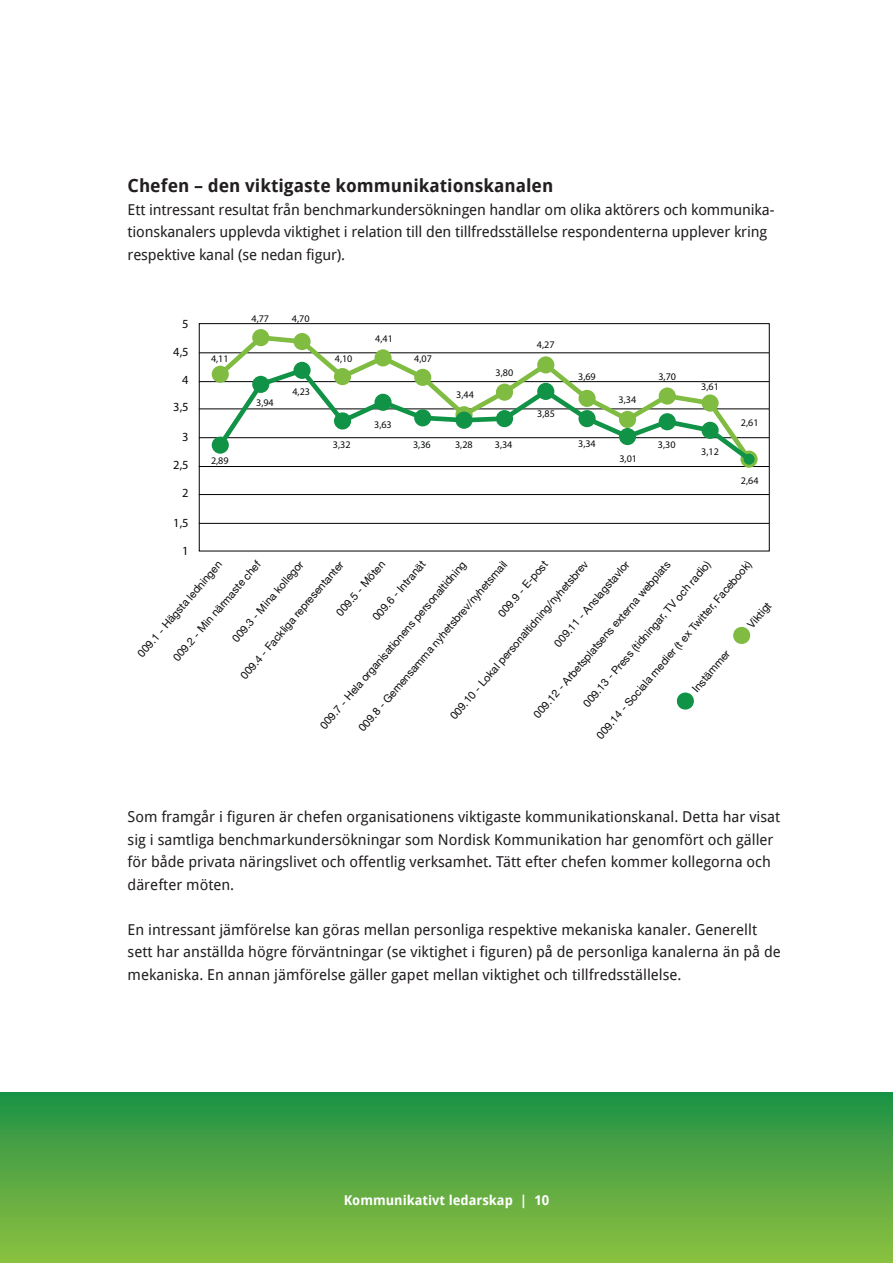
<style>
.page{position:relative;width:893px;height:1263px;background:#fff}
.page>*{position:absolute;margin:0;border:0;box-sizing:border-box;transform-origin:0 0}
.t1{font:700 18px "Droid Sans";color:#231f20}
.t2{font:15px/22.5px "Droid Sans";color:#231f20}
.t3{font:700 13.5px "Droid Sans";color:#fff}
.t4{font:12.45px/26.7px "Myriad Pro";color:#090b0d;text-align:right}
.t5{font:10.95px "Helvetica Neue";color:#090b0d}
.t6{font:10.05px "Myriad Pro";color:#090b0d}
</style>
<div class="page">
<div style="left:0;top:1093px;width:893px;height:170px;background:linear-gradient(to bottom,#209246,#8fc040)"></div>
<div style="left:199px;top:323px;width:571px;height:228px;border:1px solid #000001"></div>
<hr style="left:199px;top:352px;width:570px;height:1px;background:#000001">
<hr style="left:199px;top:381px;width:570px;height:1px;background:#000001">
<hr style="left:199px;top:408px;width:570px;height:1px;background:#000001">
<hr style="left:199px;top:437px;width:570px;height:1px;background:#000001">
<hr style="left:199px;top:466px;width:570px;height:1px;background:#000001">
<hr style="left:199px;top:494px;width:570px;height:1px;background:#000001">
<hr style="left:199px;top:523px;width:570px;height:1px;background:#000001">
<div style="left:212px;top:366px;width:17px;height:17px;background:#80bc41;border-radius:50%"></div>
<div style="left:212px;top:437px;width:17px;height:17px;background:#109346;border-radius:50%"></div>
<svg style="left:676px;top:692px;width:18px;height:18px"></svg>
<svg style="left:733px;top:626px;width:18px;height:18px"></svg>
<div style="left:252px;top:329px;width:17px;height:17px;background:#80bc41;border-radius:50%"></div>
<svg style="left:293px;top:333px;width:18px;height:17px"></svg>
<svg style="left:740px;top:451px;width:18px;height:17px"></svg>
<svg style="left:219px;top:335px;width:532px;height:119px"></svg>
<svg style="left:218px;top:368px;width:532px;height:93px"></svg>
<div style="left:743px;top:454px;width:11px;height:11px;background:#109346;border-radius:50%"></div>
<div style="left:455px;top:412px;width:18px;height:17px;background:#109346;border-radius:50%"></div>
<p class="t1" style="left:128px;top:176px;width:427px">Chefen – den viktigaste kommunikationskanalen</p>
<p class="t2" style="left:128px;top:198px;width:648px">Ett intressant resultat från benchmarkundersökningen handlar om olika aktörers och kommunika&shy;tionskanalers upplevda viktighet i relation till den tillfredsställelse respondenterna upplever kring respektive kanal (se nedan figur).</p>
<p class="t4" style="left:182px;top:310px;width:8px">5</p>
<p class="t4" style="left:173px;top:338px;width:17px">4,5</p>
<p class="t4" style="left:173px;top:367px;width:17px">4<br>3,5</p>
<p class="t4" style="left:182px;top:423px;width:8px">3</p>
<p class="t4" style="left:173px;top:451px;width:17px">2,5</p>
<p class="t4" style="left:182px;top:480px;width:8px">2</p>
<p class="t4" style="left:173px;top:509px;width:17px">1,5</p>
<p class="t4" style="left:182px;top:538px;width:8px">1</p>
<p class="t6" style="left:211px;top:352px;width:19px">4,11</p>
<p class="t6" style="left:211px;top:454px;width:19px">2,89</p>
<p class="t6" style="left:251px;top:312px;width:19px">4,77</p>
<p class="t6" style="left:292px;top:313px;width:19px">4,70</p>
<p class="t6" style="left:256px;top:396px;width:19px">3,94</p>
<p class="t6" style="left:292px;top:386px;width:19px">4,23</p>
<p class="t6" style="left:335px;top:352px;width:19px">4,10</p>
<p class="t6" style="left:333px;top:438px;width:19px">3,32</p>
<p class="t6" style="left:375px;top:332px;width:19px">4,41</p>
<p class="t6" style="left:374px;top:419px;width:19px">3,63</p>
<p class="t6" style="left:414px;top:352px;width:19px">4,07</p>
<p class="t6" style="left:456px;top:388px;width:19px">3,44</p>
<p class="t6" style="left:496px;top:366px;width:19px">3,80</p>
<p class="t6" style="left:413px;top:438px;width:19px">3,36</p>
<p class="t6" style="left:455px;top:438px;width:19px">3,28</p>
<p class="t6" style="left:495px;top:438px;width:19px">3,34</p>
<p class="t6" style="left:537px;top:339px;width:19px">4,27</p>
<p class="t6" style="left:537px;top:407px;width:19px">3,85</p>
<p class="t6" style="left:578px;top:370px;width:19px">3,69</p>
<p class="t6" style="left:578px;top:438px;width:19px">3,34</p>
<p class="t6" style="left:619px;top:393px;width:19px">3,34</p>
<p class="t6" style="left:619px;top:452px;width:19px">3,01</p>
<p class="t6" style="left:658px;top:370px;width:19px">3,70</p>
<p class="t6" style="left:658px;top:438px;width:19px">3,30</p>
<p class="t6" style="left:701px;top:380px;width:19px">3,61</p>
<p class="t6" style="left:701px;top:445px;width:19px">3,12</p>
<p class="t6" style="left:741px;top:417px;width:19px">2,61</p>
<p class="t6" style="left:741px;top:475px;width:19px">2,64</p>
<p class="t5" style="left:170px;top:655px;width:130px;rotate:-49deg">009.2 - Min närmaste chef</p>
<p class="t5" style="left:580px;top:701px;width:190px;rotate:-49deg">009.13 - Press (tidningar, TV och radio)</p>
<p class="t5" style="left:593px;top:733px;width:233px;rotate:-49deg">009.14 - Sociala medier (t ex Twitter, Facebook)</p>
<p class="t5" style="left:369px;top:614px;width:76px;rotate:-49deg">009.6 - Intranät</p>
<p class="t5" style="left:495px;top:611px;width:72px;rotate:-49deg">009.9 - E-post</p>
<p class="t5" style="left:355px;top:725px;width:223px;rotate:-49deg">009.8 - Gemensamma nyhetsbrev/nyhetsmail</p>
<p class="t5" style="left:551px;top:640px;width:111px;rotate:-49deg">009.11 - Anslagstavlor</p>
<p class="t5" style="left:237px;top:673px;width:153px;rotate:-49deg">009.4 - Fackliga representanter</p>
<p class="t5" style="left:229px;top:636px;width:105px;rotate:-49deg">009.3 - Mina kollegor</p>
<p class="t5" style="left:447px;top:713px;width:207px;rotate:-49deg">009.10 - Lokal personaltidning/nyhetsbrev</p>
<p class="t5" style="left:530px;top:712px;width:205px;rotate:-49deg">009.12 - Arbetsplatsens externa webplats</p>
<p class="t5" style="left:135px;top:651px;width:124px;rotate:-49deg">009.1 - Hägsta ledningen</p>
<p class="t5" style="left:333px;top:610px;width:70px;rotate:-49deg">009.5 - Möten</p>
<p class="t5" style="left:317px;top:723px;width:219px;rotate:-49deg">009.7 - Hela organisationens personaltidning</p>
<p class="t5" style="left:745px;top:622px;width:32px;rotate:-49deg">Viktigt</p>
<p class="t5" style="left:689px;top:686px;width:53px;rotate:-49deg">Instämmer</p>
<p class="t2" style="left:128px;top:806px;width:654px">Som framgår i figuren är chefen organisationens viktigaste kommunikationskanal. Detta har visat sig i samtliga benchmarkundersökningar som Nordisk Kommunikation har genomfört och gäller för både privata näringslivet och offentlig verksamhet. Tätt efter chefen kommer kollegorna och därefter möten.</p>
<p class="t2" style="left:128px;top:918px;width:655px">En intressant jämförelse kan göras mellan personliga respektive mekaniska kanaler. Generellt sett har anställda högre förväntningar (se viktighet i figuren) på de personliga kanalerna än på de mekaniska. En annan jämförelse gäller gapet mellan viktighet och tillfredsställelse.</p>
<p class="t3" style="left:344px;top:1193px;width:207px">Kommunikativt ledarskap | 10</p>
</div>
